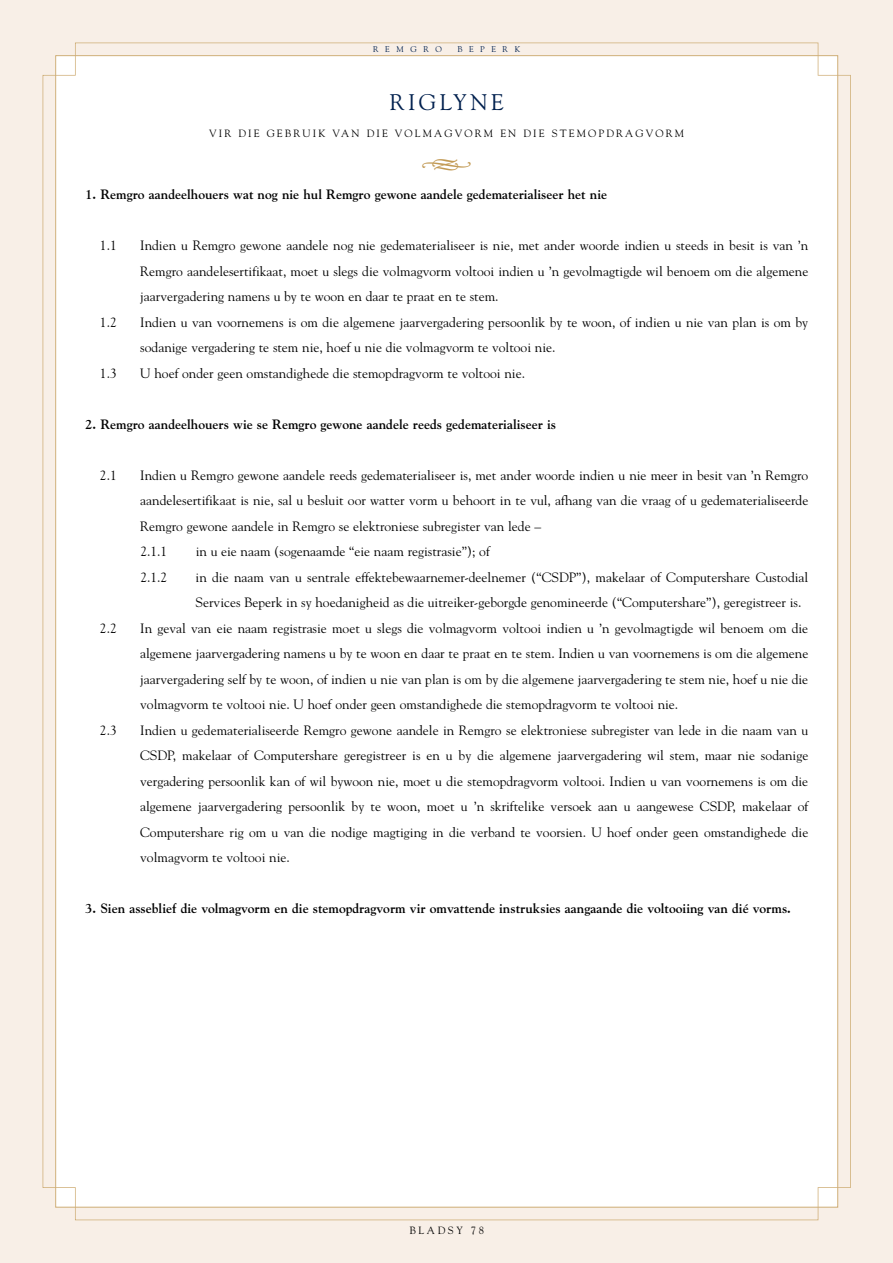
<style>
.page{position:relative;width:893px;height:1263px;background:#fff}
.page>*{position:absolute;margin:0;border:0;box-sizing:border-box;transform-origin:0 0}
.t1{font:33px "Type Embellishments One Plain";color:#c29a54}
.t2{font:22.5px "Goudy";letter-spacing:.15em;color:#00204e}
.t3{font:13.5px/25.5px "Goudy";color:#000;text-align:justify}
.t4{font:700 13.5px "Goudy";color:#000}
.t5{font:10.5px "Goudy";letter-spacing:.2em;color:#000}
.t6{font:10.5px "Goudy";letter-spacing:.25em;color:#000}
.t7{font:8.25px "Goudy";letter-spacing:.8em;color:#00204e}
</style>
<div class="page">
<div style="left:0;top:0;width:892px;height:1263px;background:#f8efe7"></div>
<div style="left:43px;top:43px;width:807px;height:1177px;background:#fff"></div>
<p class="t7" style="left:373px;top:46px;width:70px">REMGRO</p>
<p class="t7" style="left:457px;top:46px;width:64px">BEPERK</p>
<h2 class="t2" style="left:389px;top:93px;width:116px">RIGLYNE</h2>
<p class="t5" style="left:209px;top:129px;width:476px">VIR DIE GEBRUIK VAN DIE VOLMAGVORM EN DIE STEMOPDRAGVORM</p>
<h1 class="t1" style="left:421px;top:152px;width:53px">h</h1>
<p class="t4" style="left:85px;top:189px;width:523px">1. Remgro aandeelhouers wat nog nie hul Remgro gewone aandele gedematerialiseer het nie</p>
<p class="t3" style="left:100px;top:234px;width:18px">1.1</p>
<p class="t3" style="left:140px;top:234px;width:669px">Indien u Remgro gewone aandele nog nie gedematerialiseer is nie, met ander woorde indien u steeds in besit is van ’n Remgro aandelesertifikaat, moet u slegs die volmagvorm voltooi indien u ’n gevolmagtigde wil benoem om die algemene jaarvergadering namens u by te woon en daar te praat en te stem.</p>
<p class="t3" style="left:100px;top:310px;width:18px">1.2</p>
<p class="t3" style="left:140px;top:310px;width:669px">Indien u van voornemens is om die algemene jaarvergadering persoonlik by te woon, of indien u nie van plan is om by sodanige vergadering te stem nie, hoef u nie die volmagvorm te voltooi nie.</p>
<p class="t3" style="left:100px;top:361px;width:18px">1.3</p>
<p class="t3" style="left:140px;top:361px;width:386px">U hoef onder geen omstandighede die stemopdragvorm te voltooi nie.</p>
<p class="t4" style="left:85px;top:419px;width:472px">2. Remgro aandeelhouers wie se Remgro gewone aandele reeds gedematerialiseer is</p>
<p class="t3" style="left:100px;top:463px;width:18px">2.1</p>
<p class="t3" style="left:140px;top:463px;width:669px;text-align:left">Indien u Remgro gewone aandele reeds gedematerialiseer is, met ander woorde indien u nie meer in besit van ’n Remgro aandelesertifikaat is nie, sal u besluit oor watter vorm u behoort in te vul, afhang van die vraag of u gedematerialiseerde Remgro gewone aandele in Remgro se elektroniese subregister van lede –<br>2.1.1</p>
<p class="t3" style="left:196px;top:540px;width:295px">in u eie naam (sogenaamde “eie naam registrasie”); of</p>
<p class="t3" style="left:140px;top:565px;width:28px">2.1.2</p>
<p class="t3" style="left:195px;top:565px;width:614px">in die naam van u sentrale effektebewaarnemer-deelnemer (“CSDP”), makelaar of Computershare Custodial<br>Services Beperk in sy hoedanigheid as die uitreiker-geborgde genomineerde (“Computershare”), geregistreer is.</p>
<p class="t3" style="left:100px;top:616px;width:18px">2.2</p>
<p class="t3" style="left:140px;top:616px;width:669px">In geval van eie naam registrasie moet u slegs die volmagvorm voltooi indien u ’n gevolmagtigde wil benoem om die algemene jaarvergadering namens u by te woon en daar te praat en te stem. Indien u van voornemens is om die algemene jaarvergadering self by te woon, of indien u nie van plan is om by die algemene jaarvergadering te stem nie, hoef u nie die volmagvorm te voltooi nie. U hoef onder geen omstandighede die stemopdragvorm te voltooi nie.</p>
<p class="t3" style="left:100px;top:718px;width:18px">2.3</p>
<p class="t3" style="left:140px;top:718px;width:669px">Indien u gedematerialiseerde Remgro gewone aandele in Remgro se elektroniese subregister van lede in die naam van u CSDP, makelaar of Computershare geregistreer is en u by die algemene jaarvergadering wil stem, maar nie sodanige vergadering persoonlik kan of wil bywoon nie, moet u die stemopdragvorm voltooi. Indien u van voornemens is om die algemene jaarvergadering persoonlik by te woon, moet u ’n skriftelike versoek aan u aangewese CSDP, makelaar of Computershare rig om u van die nodige magtiging in die verband te voorsien. U hoef onder geen omstandighede die volmagvorm te voltooi nie.</p>
<p class="t4" style="left:85px;top:903px;width:707px">3. Sien asseblief die volmagvorm en die stemopdragvorm vir omvattende instruksies aangaande die voltooiing van dié vorms.</p>
<p class="t6" style="left:409px;top:1226px;width:76px">BLADSY 78</p>
</div>
